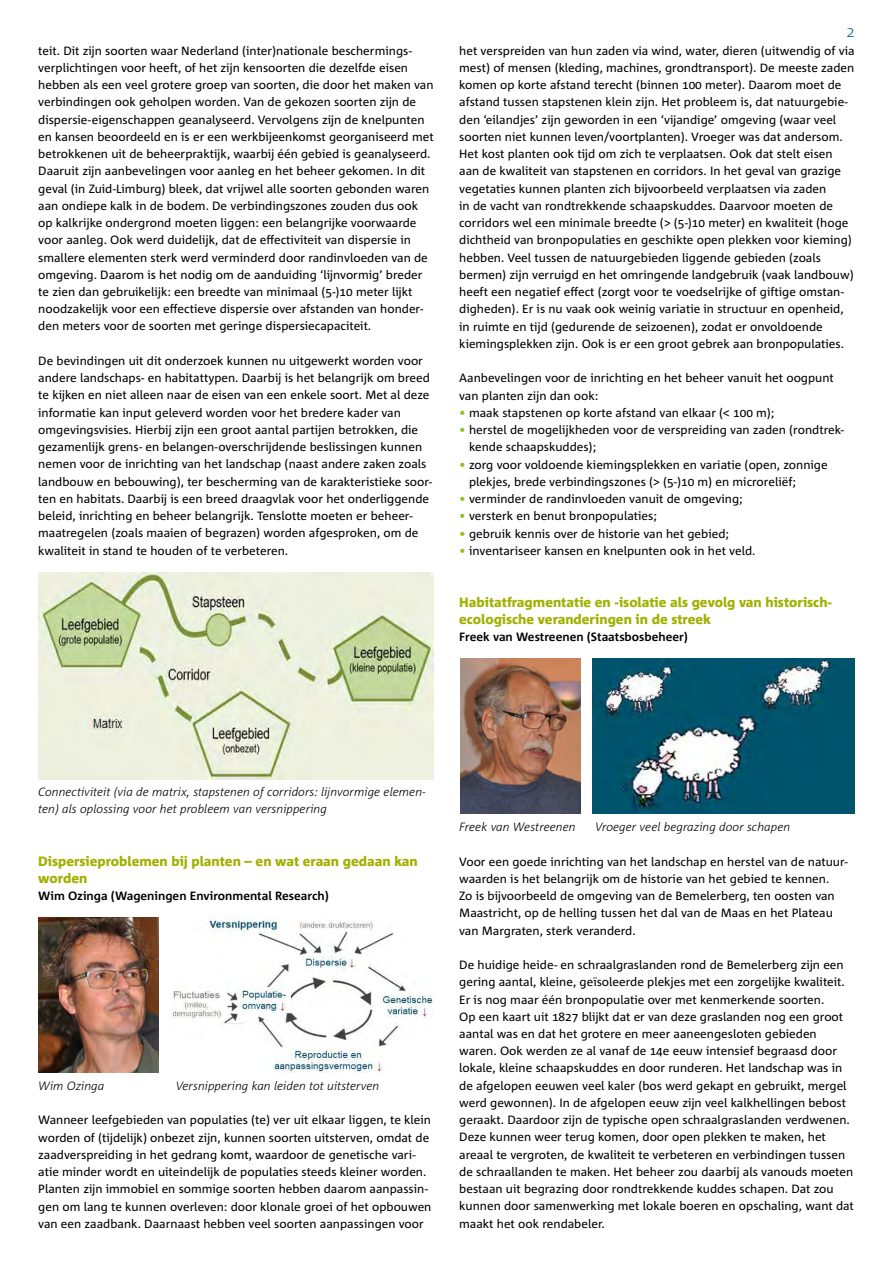
<style>
.page{position:relative;width:893px;height:1263px;background:#fff}
.page>*{position:absolute;margin:0;border:0;box-sizing:border-box;transform-origin:0 0}
.t1{font:300 15px "Corpid C1";color:#006989}
.t2{font:800 13.5px/17.2px "Corpid C1";color:#a0b101}
.t3{font:12px/17.2px "Corpid C1";color:#000}
.t4{font:italic 300 12px/17.2px "Corpid C1";color:#000}
.t5{font:700 12px "Corpid C1";color:#000}
.s1{color:#95c11f}
</style>
<div class="page">
<img style="left:172px;top:917px;width:262px;height:155px">
<img style="left:593px;top:658px;width:262px;height:156px">
<img style="left:38px;top:917px;width:120px;height:155px">
<img style="left:460px;top:659px;width:120px;height:155px">
<img style="left:38px;top:572px;width:396px;height:207px">
<p class="t3" style="left:38px;top:41px;width:397px">teit. Dit zijn soorten waar Nederland (inter)nationale beschermings&shy;verplichtingen voor heeft, of het zijn kensoorten die dezelfde eisen hebben als een veel grotere groep van soorten, die door het maken van verbindingen ook geholpen worden. Van de gekozen soorten zijn de dispersie-eigenschappen geanalyseerd. Vervolgens zijn de knelpunten en kansen beoordeeld en is er een werkbijeenkomst georganiseerd met betrokkenen uit de beheerpraktijk, waarbij één gebied is geanalyseerd.<br>Daaruit zijn aanbevelingen voor aanleg en het beheer gekomen. In dit geval (in Zuid-Limburg) bleek, dat vrijwel alle soorten gebonden waren aan ondiepe kalk in de bodem. De verbindingszones zouden dus ook op kalkrijke ondergrond moeten liggen: een belangrijke voorwaarde voor aanleg. Ook werd duidelijk, dat de effectiviteit van dispersie in smallere elementen sterk werd verminderd door randinvloeden van de omgeving. Daarom is het nodig om de aanduiding ‘lijnvormig’ breder te zien dan gebruikelijk: een breedte van minimaal (5-)10 meter lijkt noodzakelijk voor een effectieve dispersie over afstanden van honder&shy;den meters voor de soorten met geringe dispersiecapaciteit.</p>
<p class="t3" style="left:38px;top:352px;width:395px">De bevindingen uit dit onderzoek kunnen nu uitgewerkt worden voor andere landschaps- en habitattypen. Daarbij is het belangrijk om breed te kijken en niet alleen naar de eisen van een enkele soort. Met al deze informatie kan input geleverd worden voor het bredere kader van omgevingsvisies. Hierbij zijn een groot aantal partijen betrokken, die gezamenlijk grens- en belangen-overschrijdende beslissingen kunnen nemen voor de inrichting van het landschap (naast andere zaken zoals landbouw en bebouwing), ter bescherming van de karakteristieke soor&shy;ten en habitats. Daarbij is een breed draagvlak voor het onderliggende beleid, inrichting en beheer belangrijk. Tenslotte moeten er beheer&shy;maatregelen (zoals maaien of begrazen) worden afgesproken, om de kwaliteit in stand te houden of te verbeteren.</p>
<p class="t1" style="left:846px;top:23px;width:10px">2</p>
<p class="t3" style="left:459px;top:41px;width:397px">het verspreiden van hun zaden via wind, water, dieren (uitwendig of via mest) of mensen (kleding, machines, grondtransport). De meeste zaden komen op korte afstand terecht (binnen 100 meter). Daarom moet de afstand tussen stapstenen klein zijn. Het probleem is, dat natuurgebie&shy;den ‘eilandjes’ zijn geworden in een ‘vijandige’ omgeving (waar veel soorten niet kunnen leven/voortplanten). Vroeger was dat andersom.<br>Het kost planten ook tijd om zich te verplaatsen. Ook dat stelt eisen aan de kwaliteit van stapstenen en corridors. In het geval van grazige vegetaties kunnen planten zich bijvoorbeeld verplaatsen via zaden<br>in de vacht van rondtrekkende schaapskuddes. Daarvoor moeten de corridors wel een minimale breedte (&gt; (5-)10 meter) en kwaliteit (hoge dichtheid van bronpopulaties en geschikte open plekken voor kieming) hebben. Veel tussen de natuurgebieden liggende gebieden (zoals bermen) zijn verruigd en het omringende landgebruik (vaak landbouw) heeft een negatief effect (zorgt voor te voedselrijke of giftige omstan&shy;digheden). Er is nu vaak ook weinig variatie in structuur en openheid, in ruimte en tijd (gedurende de seizoenen), zodat er onvoldoende kiemingsplekken zijn. Ook is er een groot gebrek aan bronpopulaties.</p>
<p class="t3" style="left:459px;top:369px;width:376px">Aanbevelingen voor de inrichting en het beheer vanuit het oogpunt van planten zijn dan ook:</p>
<p class="t3" style="left:459px;top:404px;width:317px"><span class="s1">•</span> maak stapstenen op korte afstand van elkaar (&lt; 100 m);</p>
<p class="t3" style="left:469px;top:421px;width:376px;text-indent:-10px"><span class="s1">•</span> herstel de mogelijkheden voor de verspreiding van zaden (rondtrek&shy;kende schaapskuddes);</p>
<p class="t3" style="left:469px;top:455px;width:360px;text-indent:-10px"><span class="s1">•</span> zorg voor voldoende kiemingsplekken en variatie (open, zonnige plekjes, brede verbindingszones (&gt; (5-)10 m) en microreliëf;</p>
<p class="t3" style="left:459px;top:490px;width:285px"><span class="s1">•</span> verminder de randinvloeden vanuit de omgeving;</p>
<p class="t3" style="left:459px;top:507px;width:199px"><span class="s1">•</span> versterk en benut bronpopulaties;</p>
<p class="t3" style="left:459px;top:524px;width:271px"><span class="s1">•</span> gebruik kennis over de historie van het gebied;</p>
<p class="t3" style="left:459px;top:542px;width:298px"><span class="s1">•</span> inventariseer kansen en knelpunten ook in het veld.</p>
<p class="t2" style="left:459px;top:593px;width:374px">Habitatfragmentatie en -isolatie als gevolg van historisch&shy;ecologische veranderingen in de streek</p>
<p class="t5" style="left:459px;top:629px;width:230px">Freek van Westreenen (Staatsbosbeheer)</p>
<p class="t4" style="left:38px;top:783px;width:389px">Connectiviteit (via de matrix, stapstenen of corridors: lijnvormige elemen&shy;ten) als oplossing voor het probleem van versnippering</p>
<p class="t2" style="left:38px;top:852px;width:381px">Dispersieproblemen bij planten – en wat eraan gedaan kan worden</p>
<p class="t5" style="left:38px;top:888px;width:292px">Wim Ozinga (Wageningen Environmental Research)</p>
<p class="t4" style="left:38px;top:1076px;width:68px">Wim Ozinga</p>
<p class="t4" style="left:176px;top:1076px;width:205px">Versnippering kan leiden tot uitsterven</p>
<p class="t3" style="left:38px;top:1111px;width:395px">Wanneer leefgebieden van populaties (te) ver uit elkaar liggen, te klein worden of (tijdelijk) onbezet zijn, kunnen soorten uitsterven, omdat de zaadverspreiding in het gedrang komt, waardoor de genetische vari&shy;atie minder wordt en uiteindelijk de populaties steeds kleiner worden.<br>Planten zijn immobiel en sommige soorten hebben daarom aanpassin&shy;gen om lang te kunnen overleven: door klonale groei of het opbouwen van een zaadbank. Daarnaast hebben veel soorten aanpassingen voor</p>
<p class="t4" style="left:459px;top:818px;width:118px">Freek van Westreenen</p>
<p class="t4" style="left:595px;top:818px;width:197px">Vroeger veel begrazing door schapen</p>
<p class="t3" style="left:459px;top:852px;width:390px">Voor een goede inrichting van het landschap en herstel van de natuur&shy;waarden is het belangrijk om de historie van het gebied te kennen.<br>Zo is bijvoorbeeld de omgeving van de Bemelerberg, ten oosten van Maastricht, op de helling tussen het dal van de Maas en het Plateau van Margraten, sterk veranderd.</p>
<p class="t3" style="left:459px;top:956px;width:396px">De huidige heide- en schraalgraslanden rond de Bemelerberg zijn een gering aantal, kleine, geïsoleerde plekjes met een zorgelijke kwaliteit.<br>Er is nog maar één bronpopulatie over met kenmerkende soorten.<br>Op een kaart uit 1827 blijkt dat er van deze graslanden nog een groot aantal was en dat het grotere en meer aaneengesloten gebieden waren. Ook werden ze al vanaf de 14e eeuw intensief begraasd door lokale, kleine schaapskuddes en door runderen. Het landschap was in de afgelopen eeuwen veel kaler (bos werd gekapt en gebruikt, mergel werd gewonnen). In de afgelopen eeuw zijn veel kalkhellingen bebost geraakt. Daardoor zijn de typische open schraalgraslanden verdwenen.<br>Deze kunnen weer terug komen, door open plekken te maken, het areaal te vergroten, de kwaliteit te verbeteren en verbindingen tussen de schraallanden te maken. Het beheer zou daarbij als vanouds moeten bestaan uit begrazing door rondtrekkende kuddes schapen. Dat zou kunnen door samenwerking met lokale boeren en opschaling, want dat maakt het ook rendabeler.</p>
</div>
